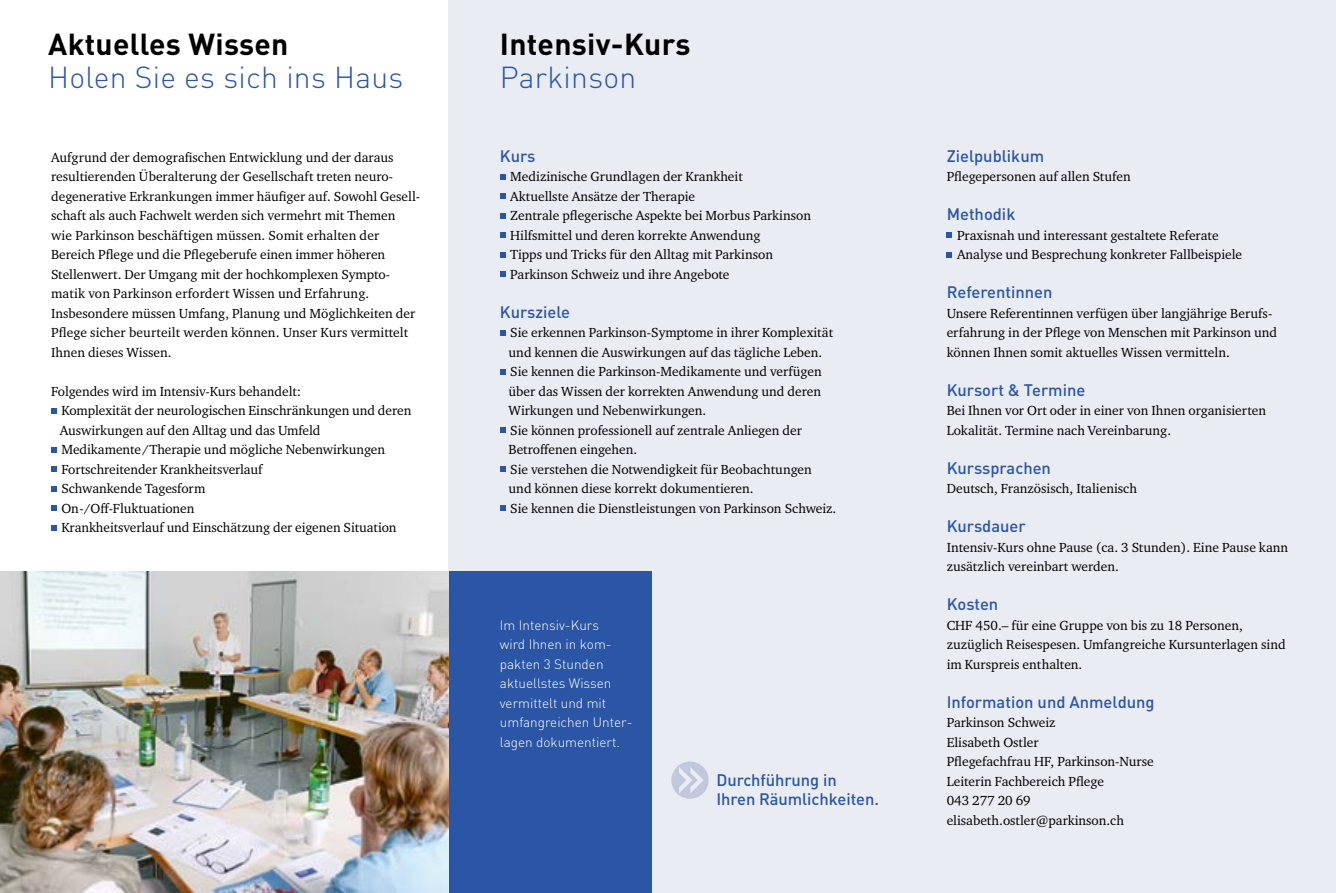
<style>
.page{position:relative;width:1336px;height:893px;background:#fff}
.page>*{position:absolute;margin:0;border:0;box-sizing:border-box;transform-origin:0 0}
.t1{font:300 30px "DIN Pro";letter-spacing:.01em;color:#2b55a5}
.t2{font:700 30px "DIN Pro";letter-spacing:.01em;color:#000}
.t3{font:500 16.5px/19.5px "DIN Pro";color:#2b55a5}
.t4{font:13.5px/19.5px "Charter ITC Std";color:#000}
.t5{font:300 13.5px/19.5px "DIN Pro";color:#fff}
</style>
<div class="page">
<div style="left:449px;top:0;width:886px;height:893px;background:#e9ecf3"></div>
<svg style="left:500px;top:174px;width:5px;height:5px"></svg>
<svg style="left:500px;top:193px;width:5px;height:6px"></svg>
<svg style="left:500px;top:213px;width:5px;height:5px"></svg>
<svg style="left:500px;top:232px;width:5px;height:6px"></svg>
<svg style="left:500px;top:252px;width:5px;height:5px"></svg>
<svg style="left:500px;top:271px;width:5px;height:6px"></svg>
<svg style="left:500px;top:330px;width:5px;height:5px"></svg>
<svg style="left:500px;top:369px;width:5px;height:5px"></svg>
<svg style="left:500px;top:427px;width:5px;height:6px"></svg>
<svg style="left:500px;top:466px;width:5px;height:6px"></svg>
<svg style="left:500px;top:505px;width:5px;height:6px"></svg>
<svg style="left:946px;top:232px;width:6px;height:6px"></svg>
<svg style="left:946px;top:252px;width:6px;height:5px"></svg>
<div style="left:449px;top:571px;width:202px;height:322px;background:#2b55a5"></div>
<img style="left:0;top:571px;width:449px;height:322px">
<svg style="left:51px;top:408px;width:6px;height:5px"></svg>
<svg style="left:51px;top:447px;width:6px;height:5px"></svg>
<svg style="left:51px;top:466px;width:6px;height:6px"></svg>
<svg style="left:51px;top:486px;width:6px;height:5px"></svg>
<svg style="left:51px;top:505px;width:6px;height:6px"></svg>
<svg style="left:51px;top:525px;width:6px;height:5px"></svg>
<svg style="left:671px;top:761px;width:37px;height:38px"></svg>
<h1 class="t2" style="left:48px;top:24px;width:242px">Aktuelles Wissen</h1>
<h1 class="t1" style="left:48px;top:57px;width:356px">Holen Sie es sich ins Haus</h1>
<p class="t4" style="left:51px;top:147px;width:370px">Aufgrund der demografischen Entwicklung und der daraus resultierenden Überalterung der Gesellschaft treten neuro&shy;degenerative Erkrankungen immer häufiger auf. Sowohl Gesell&shy;schaft als auch Fachwelt werden sich vermehrt mit Themen<br>wie Parkinson beschäftigen müssen. Somit erhalten der Bereich Pflege und die Pflegeberufe einen immer höheren Stellenwert. Der Umgang mit der hochkomplexen Sympto&shy;matik von Parkinson erfordert Wissen und Erfahrung.<br>Insbesondere müssen Umfang, Planung und Möglichkeiten der Pflege sicher beurteilt werden können. Unser Kurs vermittelt Ihnen dieses Wissen.</p>
<p class="t4" style="left:60px;top:381px;width:353px;text-indent:-9px">Folgendes wird im Intensiv-Kurs behandelt:<br>Komplexität der neurologischen Einschränkungen und deren Auswirkungen auf den Alltag und das Umfeld Medikamente/Therapie und mögliche Nebenwirkungen Fortschreitender Krankheitsverlauf<br>Schwankende Tagesform<br>On-/Off-Fluktuationen<br>Krankheitsverlauf und Einschätzung der eigenen Situation</p>
<h1 class="t2" style="left:500px;top:24px;width:192px">Intensiv-Kurs</h1>
<h1 class="t1" style="left:500px;top:57px;width:138px">Parkinson</h1>
<p class="t3" style="left:500px;top:145px;width:37px">Kurs</p>
<p class="t4" style="left:510px;top:167px;width:302px">Medizinische Grundlagen der Krankheit<br>Aktuellste Ansätze der Therapie<br>Zentrale pflegerische Aspekte bei Morbus Parkinson Hilfsmittel und deren korrekte Anwendung<br>Tipps und Tricks für den Alltag mit Parkinson Parkinson Schweiz und ihre Angebote</p>
<p class="t3" style="left:500px;top:301px;width:72px">Kursziele</p>
<p class="t4" style="left:508px;top:323px;width:329px">Sie erkennen Parkinson-Symptome in ihrer Komplexität und kennen die Auswirkungen auf das tägliche Leben.<br>Sie kennen die Parkinson-Medikamente und verfügen über das Wissen der korrekten Anwendung und deren Wirkungen und Nebenwirkungen.<br>Sie können professionell auf zentrale Anliegen der Betroffenen eingehen.<br>Sie verstehen die Notwendigkeit für Beobachtungen und können diese korrekt dokumentieren.<br>Sie kennen die Dienstleistungen von Parkinson Schweiz.</p>
<p class="t5" style="left:500px;top:615px;width:132px">Im Intensiv-Kurs<br>wird Ihnen in kom&shy;pakten 3 Stunden aktuellstes Wissen vermittelt und mit umfangreichen Unter&shy;lagen dokumentiert.</p>
<p class="t3" style="left:716px;top:769px;width:164px">Durchführung in<br>Ihren Räumlichkeiten.</p>
<p class="t3" style="left:946px;top:145px;width:99px">Zielpublikum</p>
<p class="t4" style="left:946px;top:167px;width:185px">Pflegepersonen auf allen Stufen</p>
<p class="t3" style="left:946px;top:204px;width:70px">Methodik</p>
<p class="t4" style="left:956px;top:225px;width:287px">Praxisnah und interessant gestaltete Referate<br>Analyse und Besprechung konkreter Fallbeispiele</p>
<p class="t3" style="left:946px;top:282px;width:107px">Referentinnen</p>
<p class="t4" style="left:946px;top:303px;width:332px">Unsere Referentinnen verfügen über langjährige Berufs&shy;erfahrung in der Pflege von Menschen mit Parkinson und können Ihnen somit aktuelles Wissen vermitteln.</p>
<p class="t3" style="left:946px;top:379px;width:140px">Kursort &amp; Termine</p>
<p class="t4" style="left:946px;top:401px;width:321px">Bei Ihnen vor Ort oder in einer von Ihnen organisierten<br>Lokalität. Termine nach Vereinbarung.</p>
<p class="t3" style="left:946px;top:457px;width:106px">Kurssprachen</p>
<p class="t4" style="left:946px;top:479px;width:192px">Deutsch, Französisch, Italienisch</p>
<p class="t3" style="left:946px;top:516px;width:80px">Kursdauer</p>
<p class="t4" style="left:946px;top:537px;width:343px">Intensiv-Kurs ohne Pause (ca. 3 Stunden). Eine Pause kann zusätzlich vereinbart werden.</p>
<p class="t3" style="left:946px;top:594px;width:53px">Kosten</p>
<p class="t4" style="left:946px;top:615px;width:340px">CHF 450.– für eine Gruppe von bis zu 18 Personen, zuzüglich Reisespesen. Umfangreiche Kursunterlagen sind im Kurspreis enthalten.</p>
<p class="t3" style="left:946px;top:691px;width:209px">Information und Anmeldung</p>
<p class="t4" style="left:946px;top:713px;width:209px">Parkinson Schweiz<br>Elisabeth Ostler<br>Pflegefachfrau HF, Parkinson-Nurse<br>Leiterin Fachbereich Pflege<br>043 277 20 69 elisabeth.ostler@parkinson.ch</p>
</div>
